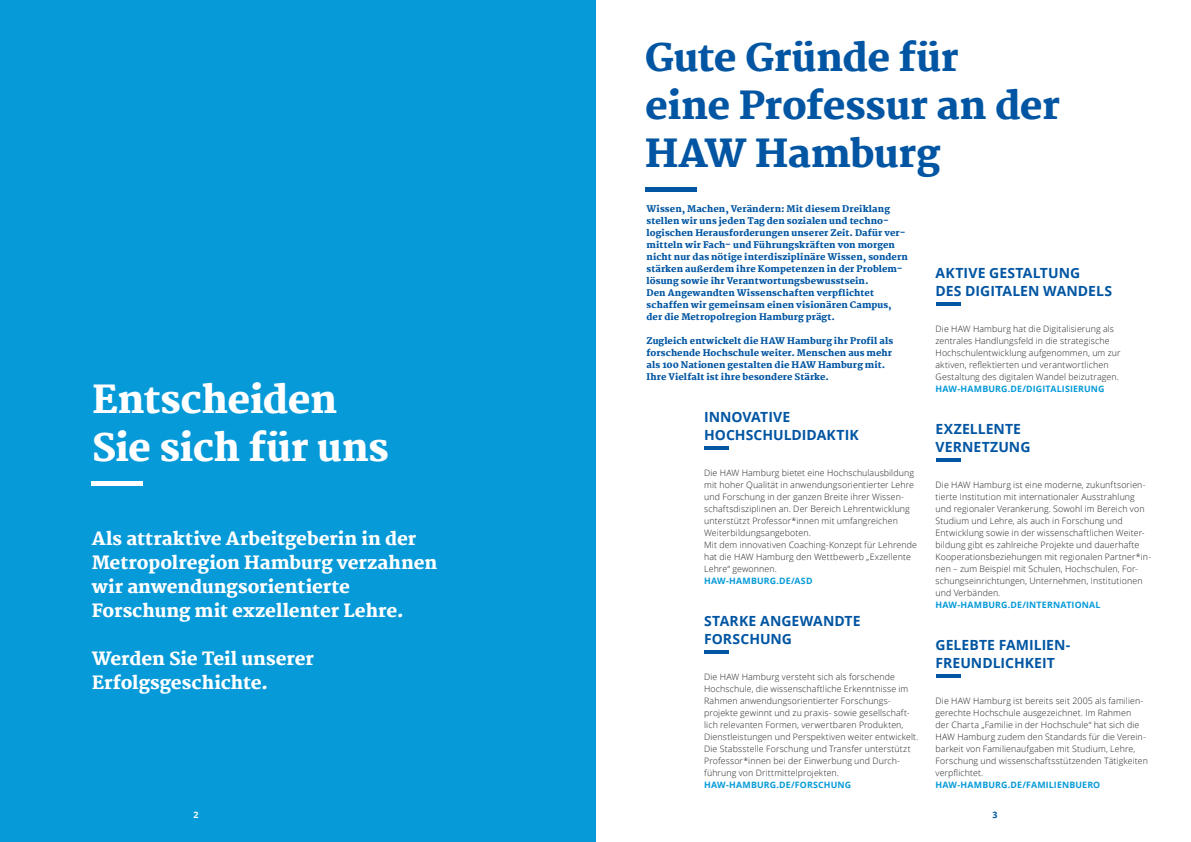
<style>
.page{position:relative;width:1191px;height:842px;background:#fff}
.page>*{position:absolute;margin:0;border:0;box-sizing:border-box;transform-origin:0 0}
.t1{font:800 38px/48px "Martel";letter-spacing:-.01em;color:#0155a2}
.t2{font:800 38px/48px "Martel";letter-spacing:-.015em;color:#fff}
.t3{font:800 18px/24px "Martel";letter-spacing:-.005em;color:#fff}
.t4{font:700 14px/18px "Open Sans";color:#0155a2}
.t5{font:800 9px/12px "Martel";letter-spacing:.01em;color:#0155a2}
.t6{font:300 8.8px/12px "Open Sans";letter-spacing:.015em;color:#231f20}
.t7{font:700 8.8px "Open Sans";letter-spacing:.015em;color:#069ad9}
.t8{font:700 8.8px "Open Sans";color:#fff}
.t9{font:700 8.8px "Open Sans";color:#0155a2}
</style>
<div class="page">
<div style="left:0;top:0;width:595px;height:842px;background:#069ad9"></div>
<div style="left:92px;top:481px;width:51px;height:5px;background:#fff"></div>
<hr style="left:704px;top:447px;width:25px;height:3px;background:#0155a2">
<hr style="left:704px;top:651px;width:25px;height:3px;background:#0155a2">
<div style="left:645px;top:187px;width:51px;height:5px;background:#0155a2"></div>
<hr style="left:935px;top:303px;width:25px;height:3px;background:#0155a2">
<hr style="left:935px;top:459px;width:25px;height:3px;background:#0155a2">
<hr style="left:935px;top:675px;width:25px;height:3px;background:#0155a2">
<h1 class="t2" style="left:92px;top:376px;width:299px">Entscheiden<br>Sie sich für uns</h1>
<h2 class="t3" style="left:92px;top:527px;width:347px">Als attraktive Arbeitgeberin in der Metropolregion Hamburg verzahnen wir anwendungsorientierte Forschung mit exzellenter Lehre.</h2>
<h2 class="t3" style="left:92px;top:647px;width:224px">Werden Sie Teil unserer<br>Erfolgsgeschichte.</h2>
<h1 class="t1" style="left:645px;top:34px;width:416px">Gute Gründe für<br>eine Professur an der<br>HAW Hamburg</h1>
<p class="t5" style="left:646px;top:203px;width:263px">Wissen, Machen, Verändern: Mit diesem Dreiklang stellen wir uns jeden Tag den sozialen und techno&shy;logischen Herausforderungen unserer Zeit. Dafür ver&shy;mitteln wir Fach- und Führungskräften von morgen nicht nur das nötige interdisziplinäre Wissen, sondern stärken außerdem ihre Kompetenzen in der Problem&shy;lösung sowie ihr Verantwortungsbewusstsein.<br>Den Angewandten Wissenschaften verpflichtet schaffen wir gemeinsam einen visionären Campus, der die Metropolregion Hamburg prägt.</p>
<p class="t5" style="left:646px;top:335px;width:248px">Zugleich entwickelt die HAW Hamburg ihr Profil als forschende Hochschule weiter. Menschen aus mehr als 100 Nationen gestalten die HAW Hamburg mit.<br>Ihre Vielfalt ist ihre besondere Stärke.</p>
<h3 class="t4" style="left:935px;top:263px;width:178px">AKTIVE GESTALTUNG<br>DES DIGITALEN WANDELS</h3>
<p class="t6" style="left:935px;top:322px;width:186px">Die HAW Hamburg hat die Digitalisierung als zentrales Handlungsfeld in die strategische Hochschulentwicklung aufgenommen, um zur aktiven, reflektierten und verantwortlichen Gestaltung des digitalen Wandel beizutragen.</p>
<p class="t7" style="left:935px;top:382px;width:170px">HAW-HAMBURG.DE/DIGITALISIERUNG</p>
<h3 class="t4" style="left:935px;top:419px;width:96px">EXZELLENTE<br>VERNETZUNG</h3>
<p class="t6" style="left:935px;top:478px;width:216px">Die HAW Hamburg ist eine moderne, zukunftsorien&shy;tierte Institution mit internationaler Ausstrahlung und regionaler Verankerung. Sowohl im Bereich von Studium und Lehre, als auch in Forschung und Entwicklung sowie in der wissenschaftlichen Weiter&shy;bildung gibt es zahlreiche Projekte und dauerhafte Kooperationsbeziehungen mit regionalen Partner*in&shy;nen – zum Beispiel mit Schulen, Hochschulen, For&shy;schungseinrichtungen, Unternehmen, Institutionen und Verbänden.</p>
<p class="t7" style="left:935px;top:598px;width:166px">HAW-HAMBURG.DE/INTERNATIONAL</p>
<h3 class="t4" style="left:935px;top:635px;width:136px">GELEBTE FAMILIEN-<br>FREUNDLICHKEIT</h3>
<p class="t6" style="left:935px;top:694px;width:214px">Die HAW Hamburg ist bereits seit 2005 als familien&shy;gerechte Hochschule ausgezeichnet. Im Rahmen<br>der Charta „Familie in der Hochschule“ hat sich die HAW Hamburg zudem den Standards für die Verein&shy;barkeit von Familienaufgaben mit Studium, Lehre, Forschung und wissenschaftsstützenden Tätigkeiten verpflichtet.</p>
<p class="t7" style="left:935px;top:778px;width:166px">HAW-HAMBURG.DE/FAMILIENBUERO</p>
<h3 class="t4" style="left:704px;top:407px;width:156px">INNOVATIVE<br>HOCHSCHULDIDAKTIK</h3>
<p class="t6" style="left:704px;top:466px;width:214px">Die HAW Hamburg bietet eine Hochschulausbildung mit hoher Qualität in anwendungsorientierter Lehre und Forschung in der ganzen Breite ihrer Wissen&shy;schaftsdisziplinen an. Der Bereich Lehrentwicklung unterstützt Professor*innen mit umfangreichen Weiterbildungsangeboten.<br>Mit dem innovativen Coaching-Konzept für Lehrende hat die HAW Hamburg den Wettbewerb „Exzellente Lehre“ gewonnen.</p>
<p class="t7" style="left:704px;top:574px;width:110px">HAW-HAMBURG.DE/ASD</p>
<h3 class="t4" style="left:704px;top:611px;width:158px">STARKE ANGEWANDTE<br>FORSCHUNG</h3>
<p class="t6" style="left:704px;top:670px;width:216px">Die HAW Hamburg versteht sich als forschende Hochschule, die wissenschaftliche Erkenntnisse im Rahmen anwendungsorientierter Forschungs&shy;projekte gewinnt und zu praxis- sowie gesellschaft&shy;lich relevanten Formen, verwertbaren Produkten, Dienstleistungen und Perspektiven weiter entwickelt.<br>Die Stabsstelle Forschung und Transfer unterstützt Professor*innen bei der Einwerbung und Durch&shy;führung von Drittmittelprojekten.</p>
<p class="t7" style="left:704px;top:778px;width:149px">HAW-HAMBURG.DE/FORSCHUNG</p>
<p class="t8" style="left:193px;top:808px;width:7px">2</p>
<p class="t9" style="left:992px;top:808px;width:7px">3</p>
</div>
